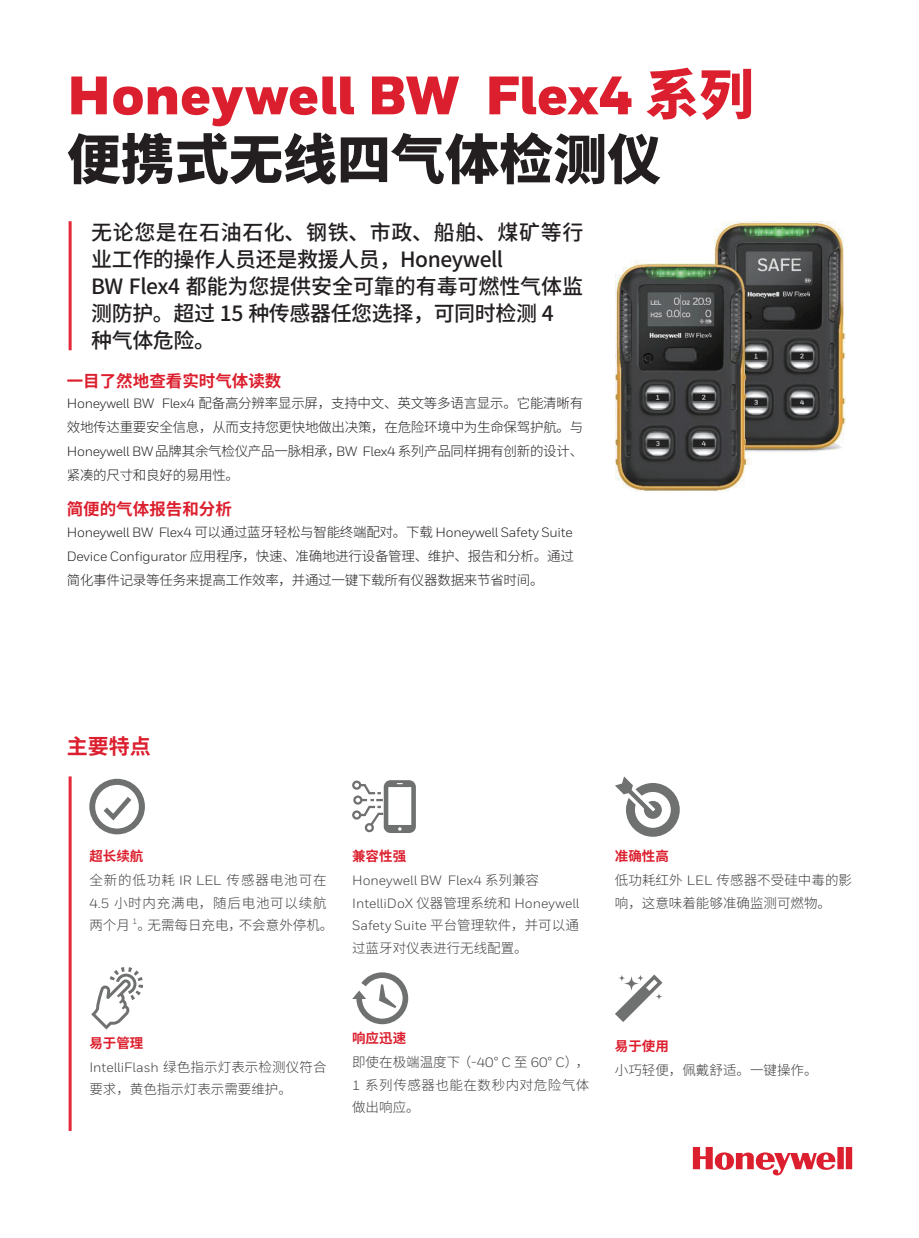
<style>
.page{position:relative;width:919px;height:1238px;background:#fff}
.page>*{position:absolute;margin:0;border:0;box-sizing:border-box;transform-origin:0 0}
.t1{font:900 54px "Honeywell Sans";color:#dc1f2e}
.t2{font:800 54px "Source Han Sans SC";color:#231f20}
.t3{font:500 21px/27px "Source Han Sans SC";letter-spacing:-.02em;color:#231f20}
.t4{font:700 21px "Source Han Sans CN";color:#dc1f2e}
.t5{font:700 16.5px "Source Han Sans CN";color:#dc1f2e}
.t6{font:300 13.5px/24px "Source Han Sans SC";letter-spacing:-.02em;color:#231f20;text-align:justify}
.t7{font:300 13.5px/22.5px "Source Han Sans SC";color:#3e3e3f;text-align:justify}
.t8{font:13.5px/22.5px "Honeywell Sans";color:#3e3e3f}
.t9{font:13.5px "Honeywell Sans";letter-spacing:-.02em;color:#231f20}
.t10{font:700 13.5px "Source Han Sans CN";color:#dc1f2e}
.t11{font:7.8px "Honeywell Sans";color:#3e3e3f}
.s1{font-family:"Source Han Sans SC";font-weight:800}
.s2{font-family:"Honeywell Sans";font-weight:400}
.s3{font-family:"Source Han Sans SC";font-weight:300}
</style>
<div class="page">
<svg style="left:692px;top:1147px;width:160px;height:28px"></svg>
<img style="left:615px;top:221px;width:230px;height:270px">
<svg style="left:89px;top:778px;width:56px;height:56px"></svg>
<svg style="left:352px;top:780px;width:64px;height:53px"></svg>
<svg style="left:615px;top:776px;width:64px;height:60px"></svg>
<svg style="left:91px;top:967px;width:52px;height:62px"></svg>
<svg style="left:352px;top:972px;width:56px;height:52px"></svg>
<svg style="left:615px;top:974px;width:47px;height:48px"></svg>
<hr style="left:69px;top:776px;width:3px;height:354px;background:#e32736">
<hr style="left:69px;top:221px;width:3px;height:129px;background:#e32736">
<h1 class="t1" style="left:67px;top:62px;width:688px">Honeywell BW Flex4 <span class="s1">系列</span></h1>
<h1 class="t2" style="left:67px;top:129px;width:596px">便携式无线四气体检测仪</h1>
<h2 class="t3" style="left:91px;top:219px;width:493px">无论您是在石油石化、钢铁、市政、船舶、煤矿等行业工作的操作人员还是救援人员，Honeywell<br>BW Flex4 都能为您提供安全可靠的有毒可燃性气体监测防护。超过 15 种传感器任您选择，可同时检测 4<br>种气体危险。</h2>
<p class="t5" style="left:67px;top:371px;width:216px">一目了然地查看实时气体读数</p>
<p class="t6" style="left:67px;top:391px;width:518px"><span class="s2">Honeywell BW Flex4</span> 配备高分辨率显示屏，支持中文、英文等多语言显示。它能清晰有效地传达重要安全信息，从而支持您更快地做出决策，在危险环境中为生命保驾护航。与<span class="s2">Honeywell BW</span> 品牌其余气检仪产品一脉相承，<span class="s2">BW Flex4</span> 系列产品同样拥有创新的设计、紧凑的尺寸和良好的易用性。</p>
<p class="t5" style="left:67px;top:500px;width:167px">简便的气体报告和分析</p>
<p class="t9" style="left:67px;top:524px;width:507px">Honeywell BW Flex4 <span class="s3">可以通过蓝牙轻松与智能终端配对。下载</span> Honeywell Safety Suite</p>
<p class="t6" style="left:67px;top:544px;width:508px"><span class="s2">Device Configurator</span> 应用程序，快速、准确地进行设备管理、维护、报告和分析。通过简化事件记录等任务来提高工作效率，并通过一键下载所有仪器数据来节省时间。</p>
<h2 class="t4" style="left:67px;top:735px;width:85px">主要特点</h2>
<p class="t10" style="left:89px;top:848px;width:56px">超长续航</p>
<p class="t7" style="left:89px;top:869px;width:239px">全新的低功耗 <span class="s2">IR LEL</span> 传感器电池可在<span class="s2">4.5</span> 小时内充满电，随后电池可以续航两个月</p>
<p class="t11" style="left:132px;top:916px;width:6px">1</p>
<p class="t7" style="left:137px;top:914px;width:197px">。无需每日充电，不会意外停机。</p>
<p class="t10" style="left:352px;top:848px;width:56px">兼容性强</p>
<p class="t8" style="left:352px;top:869px;width:229px">Honeywell BW Flex4 <span class="s3">系列兼容<br></span>IntelliDoX <span class="s3">仪器管理系统和</span> Honeywell<br>Safety Suite <span class="s3">平台管理软件，并可以通</span></p>
<p class="t7" style="left:352px;top:937px;width:177px">过蓝牙对仪表进行无线配置。</p>
<p class="t10" style="left:615px;top:848px;width:55px">准确性高</p>
<p class="t7" style="left:615px;top:869px;width:239px">低功耗红外 <span class="s2">LEL</span> 传感器不受硅中毒的影响，这意味着能够准确监测可燃物。</p>
<p class="t10" style="left:89px;top:1034px;width:55px">易于管理</p>
<p class="t8" style="left:89px;top:1055px;width:239px">IntelliFlash <span class="s3">绿色指示灯表示检测仪符合</span></p>
<p class="t7" style="left:89px;top:1078px;width:204px">要求，黄色指示灯表示需要维护。</p>
<p class="t10" style="left:352px;top:1030px;width:55px">响应迅速</p>
<p class="t7" style="left:352px;top:1051px;width:239px">即使在极端温度下（<span class="s2">-40</span>° <span class="s2">C</span> 至 <span class="s2">60</span>° <span class="s2">C</span>），<span class="s2">1</span> 系列传感器也能在数秒内对危险气体做出响应。</p>
<p class="t10" style="left:615px;top:1037px;width:55px">易于使用</p>
<p class="t7" style="left:615px;top:1058px;width:204px">小巧轻便，佩戴舒适。一键操作。</p>
</div>
